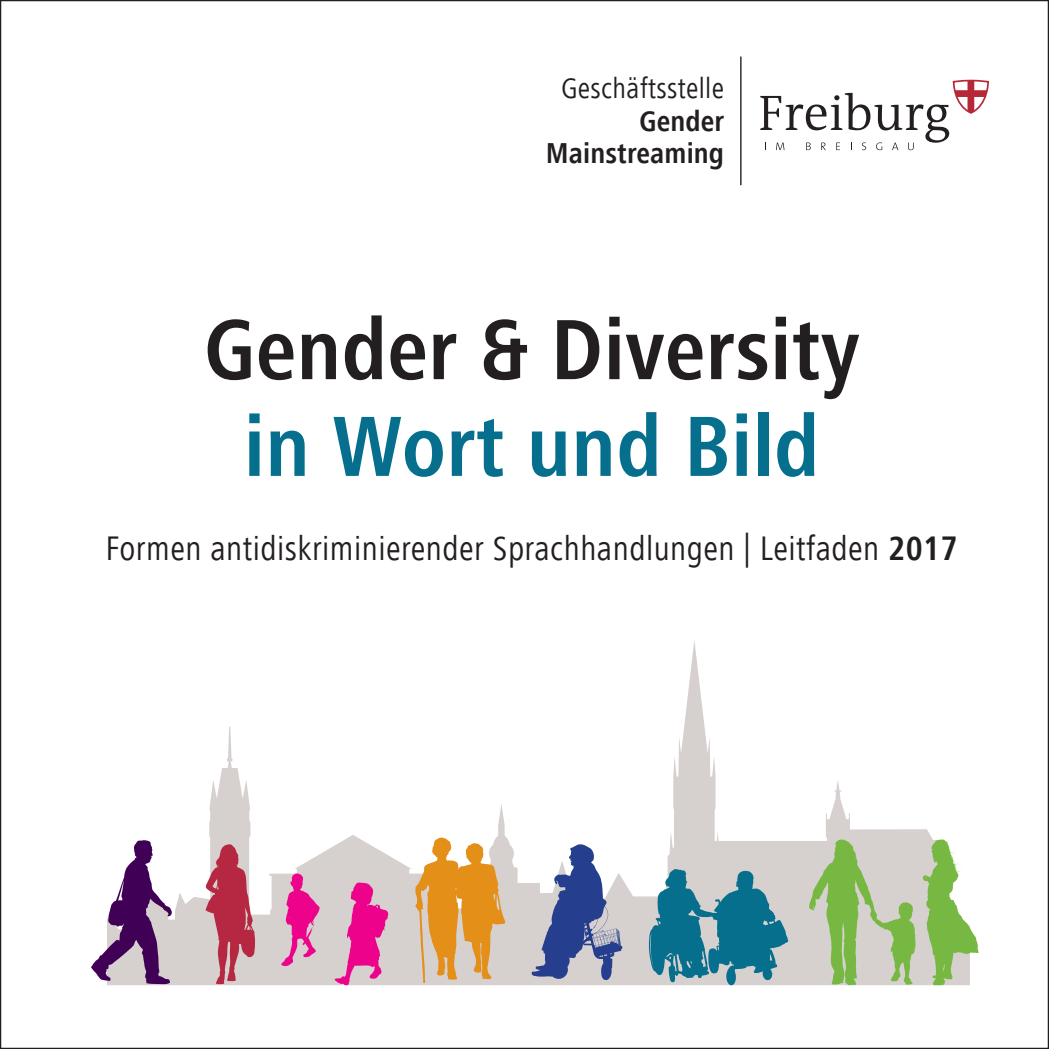
<style>
.page{position:relative;width:1049px;height:1049px;background:#fff}
.page>*{position:absolute;margin:0;border:0;box-sizing:border-box;transform-origin:0 0}
.t1{font:700 condensed 88.5px "Frutiger Next LT";letter-spacing:.005em;color:#231f20}
.t2{font:700 condensed 88.5px "Frutiger Next LT";letter-spacing:.005em;color:#056f8d}
.t3{font:condensed 35px "Frutiger Next LT";letter-spacing:.01em;color:#231f20}
.t4{font:700 condensed 29.5px/32.2px "Frutiger Next LT";letter-spacing:.005em;color:#231f20;text-align:right}
.t5{font:condensed 29.5px "Frutiger Next LT";letter-spacing:.01em;color:#231f20}
.s1{font-weight:700}
</style>
<div class="page">
<svg style="left:107px;top:641px;width:826px;height:344px"></svg>
<svg style="left:648px;top:869px;width:140px;height:116px;background:#5e99a9"></svg>
<svg style="left:281px;top:873px;width:107px;height:112px;background:#dd89b7"></svg>
<svg style="left:415px;top:837px;width:90px;height:146px;background:#e1b16f"></svg>
<svg style="left:531px;top:844px;width:91px;height:136px"></svg>
<svg style="left:91px;top:840px;width:81px;height:144px"></svg>
<svg style="left:205px;top:844px;width:50px;height:140px;background:#c87784"></svg>
<svg style="left:809px;top:839px;width:107px;height:146px;background:#b2c79a"></svg>
<svg style="left:923px;top:839px;width:55px;height:146px"></svg>
<hr style="left:740px;top:57px;width:1px;height:128px;background:#231f20">
<svg style="left:760px;top:79px;width:229px;height:71px"></svg>
<p class="t5" style="left:561px;top:72px;width:164px">Geschäftsstelle</p>
<p class="t4" style="left:546px;top:105px;width:180px">Gender<br>Mainstreaming</p>
<h1 class="t1" style="left:203px;top:300px;width:658px">Gender &amp; Diversity</h1>
<h1 class="t2" style="left:244px;top:397px;width:577px">in Wort und Bild</h1>
<p class="t3" style="left:105px;top:529px;width:854px">Formen antidiskriminierender Sprachhandlungen | Leitfaden <span class="s1">2017</span></p>
</div>
